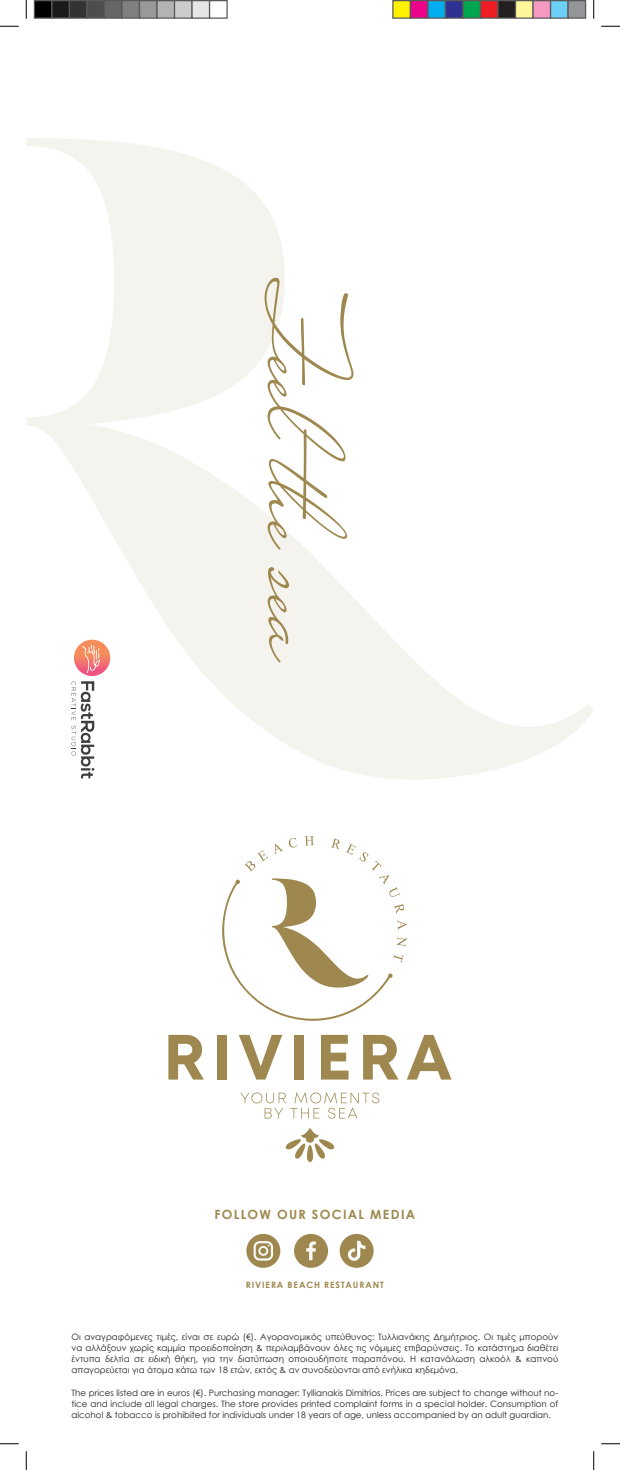
<style>
.page{position:relative;width:620px;height:1470px;background:#fff}
.page>*{position:absolute;margin:0;border:0;box-sizing:border-box;transform-origin:0 0}
.t1{font:120.62px "Mr Sheffield";color:#9f884f}
.t2{font:700 12.75px "Century Gothic";letter-spacing:.1em;color:#9f884f}
.t3{font:8.75px/11.2px "Century Gothic";color:#231f20;text-align:justify}
.t4{font:700 8.75px "Century Gothic";letter-spacing:.1em;color:#9f884f}
</style>
<div class="page">
<svg style="left:168px;top:1035px;width:36px;height:44px"></svg>
<div style="left:217px;top:1035px;width:10px;height:44px;background:#9f884f"></div>
<svg style="left:239px;top:1035px;width:43px;height:44px"></svg>
<div style="left:294px;top:1035px;width:10px;height:44px;background:#9f884f"></div>
<svg style="left:321px;top:1035px;width:27px;height:44px"></svg>
<svg style="left:363px;top:1035px;width:35px;height:44px"></svg>
<svg style="left:407px;top:1035px;width:44px;height:44px"></svg>
<svg style="left:240px;top:1092px;width:139px;height:26px"></svg>
<svg style="left:285px;top:1128px;width:50px;height:34px"></svg>
<svg style="left:222px;top:836px;width:185px;height:185px"></svg>
<svg style="left:26px;top:138px;width:567px;height:642px"></svg>
<svg style="left:71px;top:681px;width:24px;height:98px"></svg>
<svg style="left:74px;top:640px;width:36px;height:36px"></svg>
<svg style="left:82px;top:644px;width:18px;height:29px"></svg>
<div style="left:294px;top:1234px;width:34px;height:34px;background:#9f884f;border-radius:50%"></div>
<svg style="left:306px;top:1241px;width:10px;height:19px"></svg>
<div style="left:246px;top:1234px;width:34px;height:34px;background:#9f884f;border-radius:50%"></div>
<svg style="left:253px;top:1241px;width:20px;height:19px"></svg>
<div style="left:339px;top:1234px;width:34px;height:34px;background:#9f884f;border-radius:50%"></div>
<svg style="left:348px;top:1241px;width:17px;height:20px"></svg>
<svg style="left:0;top:25px;width:19px;height:2px"></svg>
<svg style="left:601px;top:25px;width:18px;height:2px"></svg>
<svg style="left:0;top:1443px;width:19px;height:1px"></svg>
<svg style="left:601px;top:1443px;width:18px;height:1px"></svg>
<svg style="left:25px;top:0;width:2px;height:19px"></svg>
<svg style="left:25px;top:1451px;width:2px;height:19px"></svg>
<svg style="left:593px;top:0;width:1px;height:19px"></svg>
<svg style="left:593px;top:1451px;width:1px;height:19px"></svg>
<div style="left:34px;top:1px;width:18px;height:17px;background:#000"></div>
<div style="left:34px;top:0;width:18px;height:19px;border:1px solid #595959"></div>
<div style="left:52px;top:1px;width:17px;height:17px;background:#1a1a1a"></div>
<div style="left:51px;top:0;width:19px;height:19px;border:1px solid #595959"></div>
<div style="left:69px;top:1px;width:18px;height:17px;background:#333"></div>
<div style="left:69px;top:0;width:19px;height:19px;border:1px solid #595959"></div>
<div style="left:87px;top:1px;width:17px;height:17px;background:#4d4d4d"></div>
<div style="left:86px;top:0;width:19px;height:19px;border:1px solid #595959"></div>
<div style="left:104px;top:1px;width:18px;height:17px;background:#666"></div>
<div style="left:104px;top:0;width:18px;height:19px;border:1px solid #595959"></div>
<div style="left:122px;top:1px;width:17px;height:17px;background:#808080"></div>
<div style="left:121px;top:0;width:19px;height:19px;border:1px solid #595959"></div>
<div style="left:139px;top:1px;width:18px;height:17px;background:#999"></div>
<div style="left:139px;top:0;width:19px;height:19px;border:1px solid #595959"></div>
<div style="left:157px;top:1px;width:17px;height:17px;background:#b3b3b3"></div>
<div style="left:156px;top:0;width:19px;height:19px;border:1px solid #595959"></div>
<div style="left:174px;top:1px;width:18px;height:17px;background:#ccc"></div>
<div style="left:174px;top:0;width:18px;height:19px;border:1px solid #595959"></div>
<div style="left:192px;top:1px;width:17px;height:17px;background:#e6e6e6"></div>
<div style="left:191px;top:0;width:19px;height:19px;border:1px solid #595959"></div>
<div style="left:209px;top:0;width:19px;height:19px;border:1px solid #595959"></div>
<div style="left:393px;top:1px;width:17px;height:17px;background:#fff101"></div>
<div style="left:392px;top:0;width:19px;height:19px;border:1px solid #595959"></div>
<div style="left:410px;top:1px;width:18px;height:17px;background:#ed028c"></div>
<div style="left:409px;top:0;width:19px;height:19px;border:1px solid #595959"></div>
<div style="left:428px;top:1px;width:17px;height:17px;background:#00aeef"></div>
<div style="left:427px;top:0;width:19px;height:19px;border:1px solid #595959"></div>
<div style="left:445px;top:1px;width:18px;height:17px;background:#2e3092"></div>
<div style="left:444px;top:0;width:19px;height:19px;border:1px solid #595959"></div>
<div style="left:463px;top:1px;width:17px;height:17px;background:#00a54f"></div>
<div style="left:462px;top:0;width:19px;height:19px;border:1px solid #595959"></div>
<div style="left:480px;top:1px;width:18px;height:17px;background:#ee1d23"></div>
<div style="left:479px;top:0;width:19px;height:19px;border:1px solid #595959"></div>
<div style="left:498px;top:1px;width:17px;height:17px;background:#231f20"></div>
<div style="left:497px;top:0;width:19px;height:19px;border:1px solid #595959"></div>
<div style="left:515px;top:1px;width:18px;height:17px;background:#fff79a"></div>
<div style="left:514px;top:0;width:19px;height:19px;border:1px solid #595959"></div>
<div style="left:533px;top:1px;width:17px;height:17px;background:#f499c2"></div>
<div style="left:532px;top:0;width:19px;height:19px;border:1px solid #595959"></div>
<div style="left:550px;top:1px;width:18px;height:17px;background:#6bcff6"></div>
<div style="left:549px;top:0;width:19px;height:19px;border:1px solid #595959"></div>
<div style="left:568px;top:1px;width:17px;height:17px;background:#939598"></div>
<div style="left:567px;top:0;width:19px;height:19px;border:1px solid #595959"></div>
<h1 class="t1" style="left:381px;top:283px;width:388px;rotate:90deg">Feelthe sea</h1>
<h2 class="t2" style="left:214px;top:1205px;width:202px">FOLLOW OUR SOCIAL MEDIA</h2>
<p class="t4" style="left:246px;top:1278px;width:139px">RIVIERA BEACH RESTAURANT</p>
<p class="t3" style="left:71px;top:1330px;width:488px">Οι αναγραφόμενες τιμές, είναι σε ευρώ (€). Αγορανομικός υπεύθυνος: Τυλλιανάκης Δημήτριος. Οι τιμές μπορούν να αλλάξουν χωρίς καμμία προειδοποίηση &amp; περιλαμβάνουν όλες τις νόμιμες επιβαρύνσεις. Το κατάστημα διαθέτει έντυπα δελτία σε ειδική θήκη, για την διατύπωση οποιουδήποτε παραπόνου. Η κατανάλωση αλκοόλ &amp; καπνού απαγορεύεται για άτομα κάτω των 18 ετών, εκτός &amp; αν συνοδεύονται από ενήλικα κηδεμόνα.</p>
<p class="t3" style="left:71px;top:1387px;width:488px">The prices listed are in euros (€). Purchasing manager: Tyllianakis Dimitrios. Prices are subject to change without no&shy;tice and include all legal charges. The store provides printed complaint forms in a special holder. Consumption of alcohol &amp; tobacco is prohibited for individuals under 18 years of age, unless accompanied by an adult guardian.</p>
</div>
